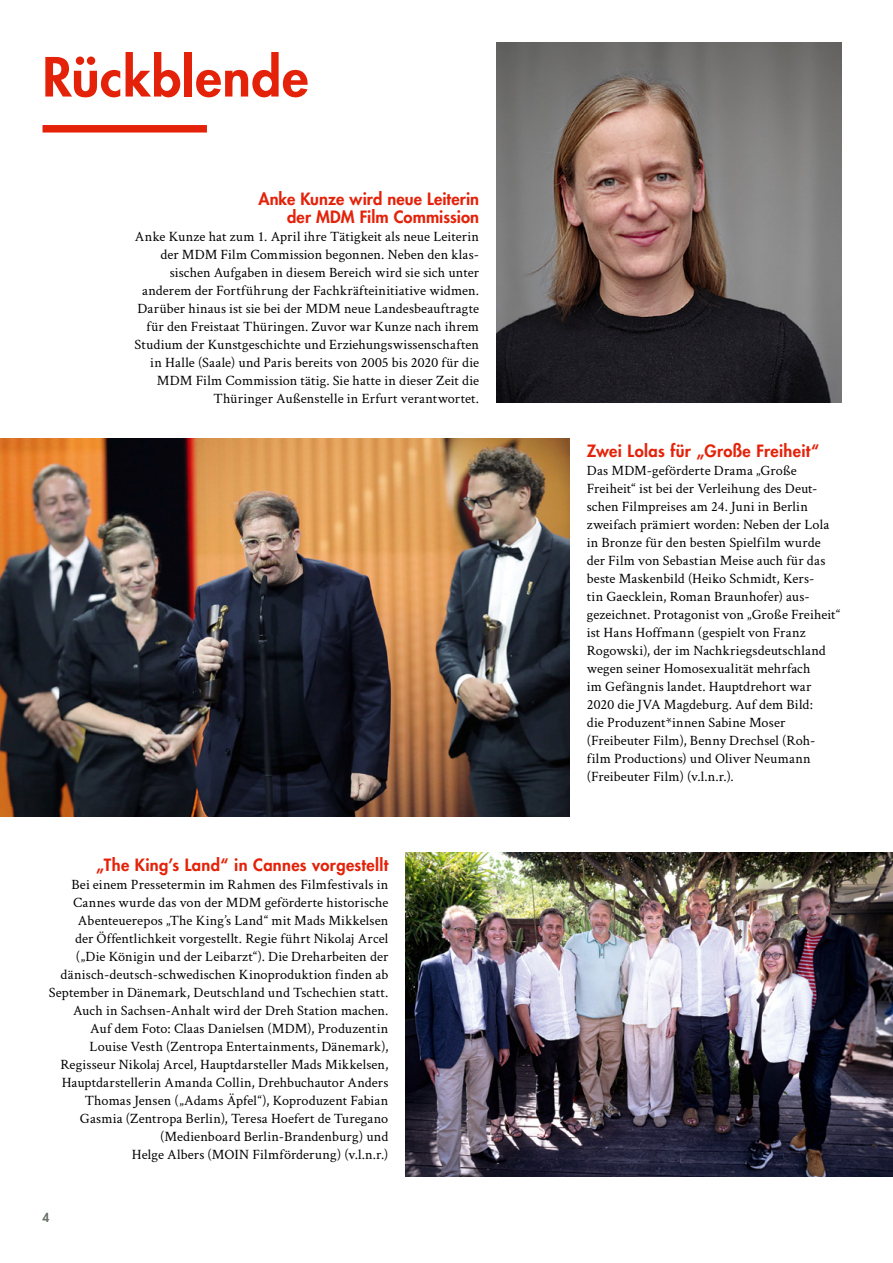
<style>
.page{position:relative;width:893px;height:1263px;background:#fff}
.page>*{position:absolute;margin:0;border:0;box-sizing:border-box;transform-origin:0 0}
._1_Rubrikenhead{font:800 52.5px "Futura Std";letter-spacing:.015em;color:#e4220a}
._2_kleine_Head_Aktue{font:800 16.5px/18px "Futura Std";letter-spacing:.015em;color:#e4220a;text-align:right}
.Text{font:14.25px/18px "Crimson Text";letter-spacing:.01em;color:#000;text-align:right}
.t1{font:800 12px "Futura Std";color:#677168}
</style>
<div class="page">
<img style="left:0;top:439px;width:570px;height:378px">
<img style="left:405px;top:853px;width:488px;height:324px">
<img style="left:496px;top:43px;width:346px;height:360px">
<div style="left:43px;top:125px;width:164px;height:8px;background:#e4220a"></div>
<p class="_1_Rubrikenhead" style="left:43px;top:44px;width:267px">Rückblende</p>
<p class="_2_kleine_Head_Aktue" style="left:258px;top:189px;width:222px">Anke Kunze wird neue Leiterin der MDM Film Commission</p>
<p class="Text" style="left:135px;top:226px;width:346px">Anke Kunze hat zum 1. April ihre Tätigkeit als neue Leiterin der MDM Film Commission begonnen. Neben den klas&shy;sischen Aufgaben in diesem Bereich wird sie sich unter anderem der Fortführung der Fachkräfteinitiative widmen.<br>Darüber hinaus ist sie bei der MDM neue Landesbeauftragte für den Freistaat Thüringen. Zuvor war Kunze nach ihrem Studium der Kunstgeschichte und Erziehungswissenschaften in Halle (Saale) und Paris bereits von 2005 bis 2020 für die MDM Film Commission tätig. Sie hatte in dieser Zeit die Thüringer Außenstelle in Erfurt verantwortet.</p>
<p class="_2_kleine_Head_Aktue" style="left:96px;top:855px;width:294px">„The King’s Land“ in Cannes vorgestellt</p>
<p class="Text" style="left:49px;top:874px;width:341px">Bei einem Pressetermin im Rahmen des Filmfestivals in Cannes wurde das von der MDM geförderte historische Abenteuerepos „The King’s Land“ mit Mads Mikkelsen<br>der Öffentlichkeit vorgestellt. Regie führt Nikolaj Arcel („Die Königin und der Leibarzt“). Die Dreharbeiten der dänisch-deutsch-schwedischen Kinoproduktion finden ab September in Dänemark, Deutschland und Tschechien statt.<br>Auch in Sachsen-Anhalt wird der Dreh Station machen.<br>Auf dem Foto: Claas Danielsen (MDM), Produzentin<br>Louise Vesth (Zentropa Entertainments, Dänemark), Regisseur Nikolaj Arcel, Hauptdarsteller Mads Mikkelsen, Hauptdarstellerin Amanda Collin, Drehbuchautor Anders Thomas Jensen („Adams Äpfel“), Koproduzent Fabian Gasmia (Zentropa Berlin), Teresa Hoefert de Turegano (Medienboard Berlin-Brandenburg) und<br>Helge Albers (MOIN Filmförderung) (v.l.n.r.)</p>
<p class="t1" style="left:43px;top:1210px;width:8px">4</p>
<p class="_2_kleine_Head_Aktue" style="left:587px;top:441px;width:234px">Zwei Lolas für „Große Freiheit“</p>
<p class="Text" style="left:587px;top:460px;width:255px;text-align:left">Das MDM-geförderte Drama „Große Freiheit“ ist bei der Verleihung des Deut&shy;schen Filmpreises am 24. Juni in Berlin zweifach prämiert worden: Neben der Lola in Bronze für den besten Spielfilm wurde der Film von Sebastian Meise auch für das beste Maskenbild (Heiko Schmidt, Kers-<br>tin Gaecklein, Roman Braunhofer) aus&shy;gezeichnet. Protagonist von „Große Freiheit“ ist Hans Hoffmann (gespielt von Franz Rogowski), der im Nachkriegsdeutschland wegen seiner Homosexualität mehrfach<br>im Gefängnis landet. Hauptdrehort war 2020 die JVA Magdeburg. Auf dem Bild:<br>die Produzent*innen Sabine Moser (Freibeuter Film), Benny Drechsel (Roh&shy;film Productions) und Oliver Neumann (Freibeuter Film) (v.l.n.r.).</p>
</div>
